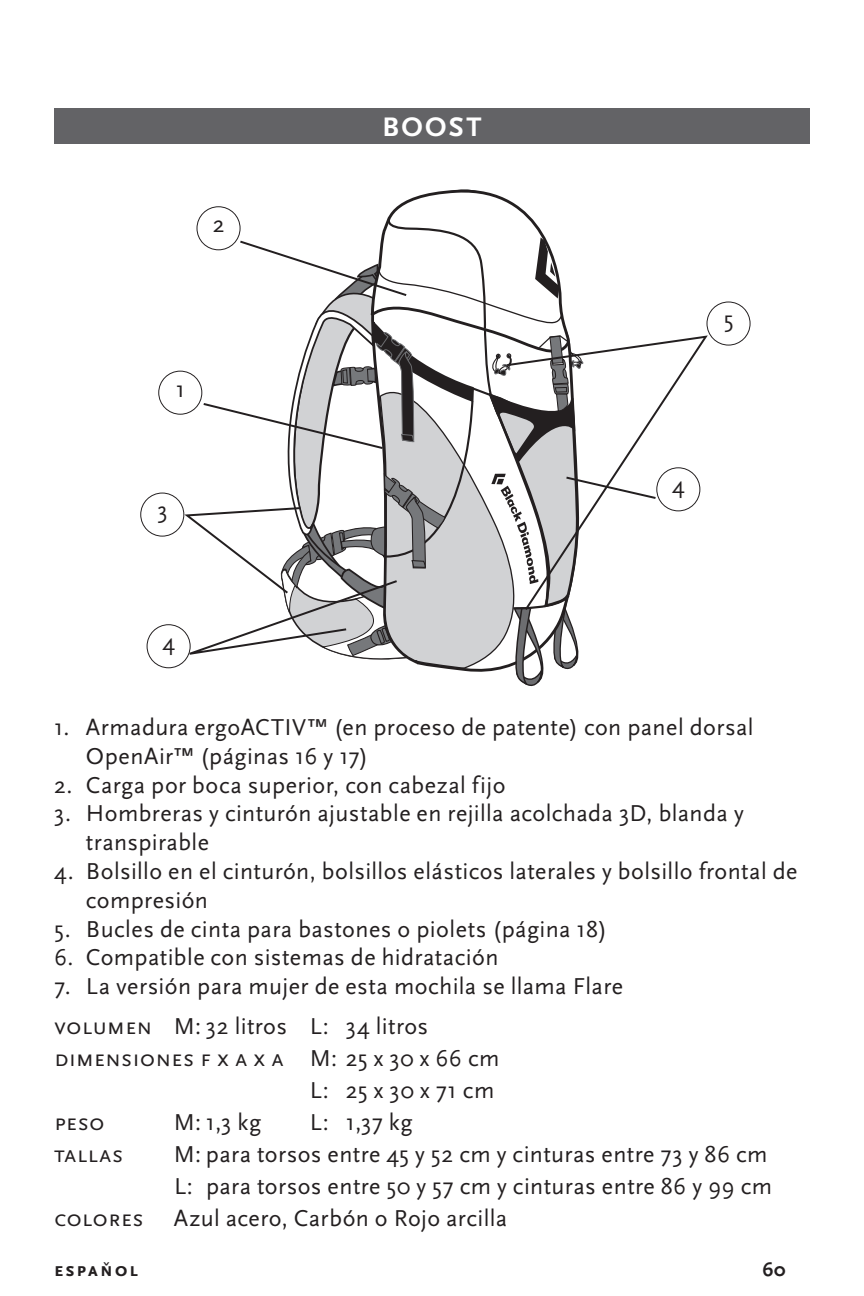
<style>
.page{position:relative;width:864px;height:1296px;background:#fff}
.page>*{position:absolute;margin:0;border:0;box-sizing:border-box;transform-origin:0 0}
.t1{font:700 28px "Scala Sans Pro";color:#fff}
.t2{font:24px/28.8px "Scala Sans Pro";letter-spacing:.02em;color:#231f20}
.t3{font:700 20px "Scala Sans Pro";color:#231f20}
</style>
<div class="page">
<svg style="left:140px;top:190px;width:560px;height:497px"></svg>
<svg style="left:706px;top:302px;width:45px;height:44px"></svg>
<div style="left:54px;top:108px;width:756px;height:36px;background:#636366"></div>
<p class="t2" style="left:213px;top:210px;width:13px">2</p>
<p class="t2" style="left:176px;top:374px;width:11px">1</p>
<p class="t2" style="left:157px;top:496px;width:12px">3</p>
<p class="t2" style="left:163px;top:628px;width:14px">4</p>
<p class="t1" style="left:382px;top:111px;width:101px">BOOST</p>
<p class="t2" style="left:724px;top:305px;width:11px">5</p>
<p class="t2" style="left:672px;top:471px;width:14px">4</p>
<p class="t2" style="left:86px;top:713px;width:669px;text-indent:-32px">1. Armadura ergoACTIV™ (en proceso de patente) con panel dorsal<br>OpenAir™ (páginas 16 y 17)</p>
<p class="t2" style="left:54px;top:770px;width:453px">2. Carga por boca superior, con cabezal fijo</p>
<p class="t2" style="left:86px;top:799px;width:659px;text-indent:-32px">3. Hombreras y cinturón ajustable en rejilla acolchada 3D, blanda y transpirable</p>
<p class="t2" style="left:86px;top:857px;width:713px;text-indent:-32px">4. Bolsillo en el cinturón, bolsillos elásticos laterales y bolsillo frontal de compresión</p>
<p class="t2" style="left:54px;top:914px;width:555px">5. Bucles de cinta para bastones o piolets (página 18)</p>
<p class="t2" style="left:54px;top:943px;width:446px">6. Compatible con sistemas de hidratación</p>
<p class="t2" style="left:54px;top:966px;width:571px;line-height:40px">7. La versión para mujer de esta mochila se llama Flare volumen M: 32 litros L: 34 litros</p>
<p class="t2" style="left:54px;top:1044px;width:447px">dimensiones f x a x a M: 25 x 30 x 66 cm</p>
<p class="t2" style="left:310px;top:1076px;width:186px">L: 25 x 30 x 71 cm</p>
<p class="t2" style="left:54px;top:1108px;width:52px">peso</p>
<p class="t2" style="left:174px;top:1108px;width:89px">M: 1,3 kg</p>
<p class="t2" style="left:310px;top:1108px;width:104px">L: 1,37 kg</p>
<p class="t2" style="left:54px;top:1140px;width:71px">tallas</p>
<p class="t2" style="left:174px;top:1138px;width:600px;line-height:32px">M: para torsos entre 45 y 52 cm y cinturas entre 73 y 86 cm<br>L: para torsos entre 50 y 57 cm y cinturas entre 86 y 99 cm</p>
<p class="t2" style="left:54px;top:1204px;width:91px">colores</p>
<p class="t2" style="left:174px;top:1204px;width:335px">Azul acero, Carbón o Rojo arcilla</p>
<p class="t3" style="left:54px;top:1258px;width:86px">espaňol</p>
<p class="t3" style="left:763px;top:1258px;width:24px">60</p>
</div>
